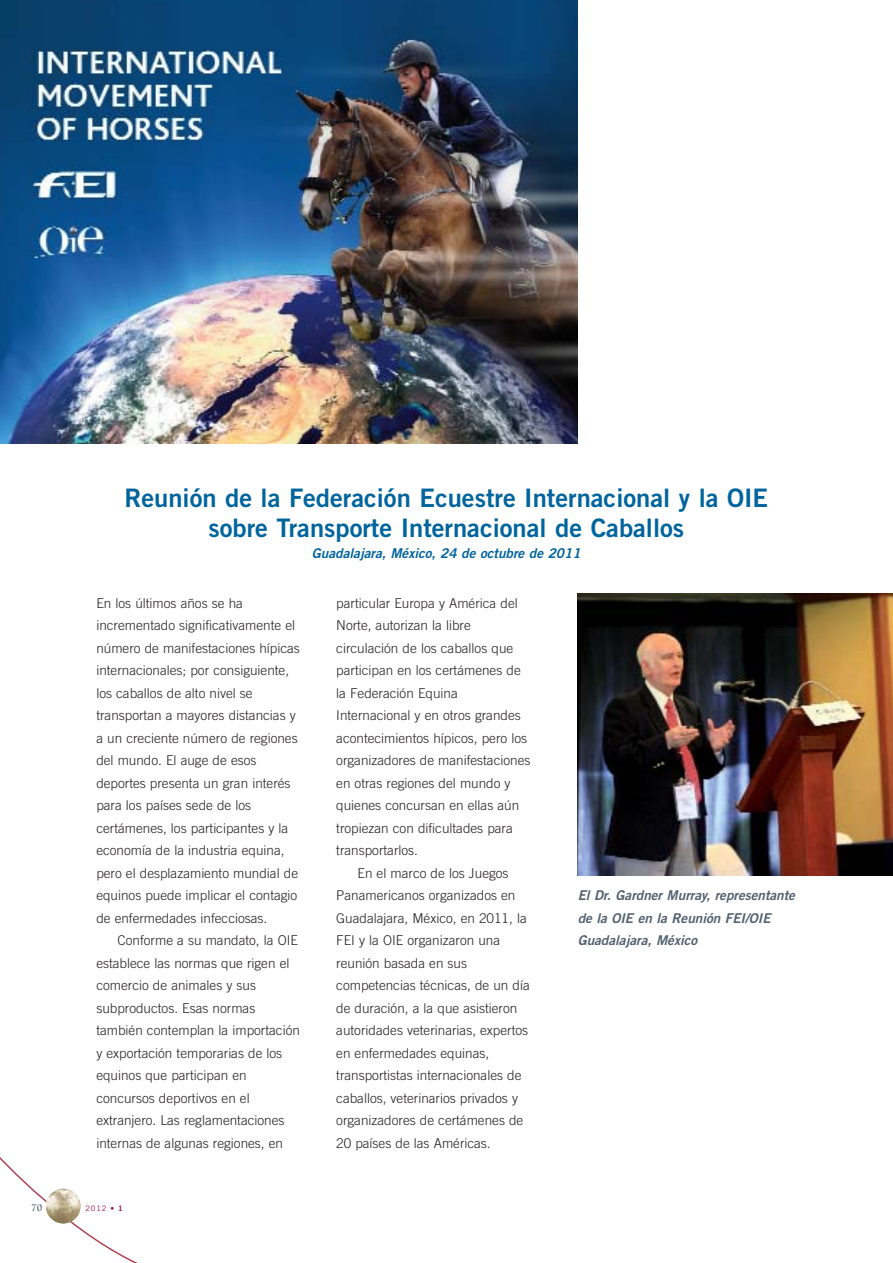
<style>
.page{position:relative;width:893px;height:1263px;background:#fff}
.page>*{position:absolute;margin:0;border:0;box-sizing:border-box;transform-origin:0 0}
.t1{font:25.5px/30px "Trade Gothic LT Std Bd 2";color:#00649d;text-align:center}
.t2{font:300 13.5px/22.5px "Trade Gothic LT Std";color:#231f20}
.t3{font:13.5px/22.5px "Trade Gothic LT Std Bd 2 Obl";color:#53616f}
.t4{font:13.5px "Trade Gothic LT Std Bd 2 Obl";color:#00649d}
.t5{font:700 10.5px "Berkeley";color:#53616f}
.t6{font:7.5px "Trade Gothic LT Std";color:#9d053b}
.s1{font-weight:300}
.s2{font-family:"Trade Gothic LT Std Bd 2"}
</style>
<div class="page">
<svg style="left:0;top:1157px;width:138px;height:106px"></svg>
<img style="left:46px;top:1189px;width:35px;height:34px;border-radius:50%">
<img style="left:46px;top:1189px;width:34px;height:34px;border-radius:50%">
<img style="left:0;top:0;width:578px;height:444px">
<img style="left:578px;top:594px;width:314px;height:282px">
<h1 class="t1" style="left:124px;top:485px;width:645px">Reunión de la Federación Ecuestre Internacional y la OIE sobre Transporte Internacional de Caballos</h1>
<p class="t4" style="left:312px;top:548px;width:270px">Guadalajara, México, 24 de octubre de 2011</p>
<p class="t2" style="left:96px;top:593px;width:205px">En los últimos años se ha incrementado significativamente el número de manifestaciones hípicas internacionales; por consiguiente, los caballos de alto nivel se transportan a mayores distancias y a un creciente número de regiones del mundo. El auge de esos deportes presenta un gran interés para los países sede de los certámenes, los participantes y la economía de la industria equina, pero el desplazamiento mundial de equinos puede implicar el contagio de enfermedades infecciosas.</p>
<p class="t2" style="left:96px;top:930px;width:205px;text-indent:21px">Conforme a su mandato, la OIE establece las normas que rigen el comercio de animales y sus subproductos. Esas normas también contemplan la importación y exportación temporarias de los equinos que participan en concursos deportivos en el extranjero. Las reglamentaciones internas de algunas regiones, en</p>
<p class="t5" style="left:31px;top:1203px;width:13px">70</p>
<p class="t6" style="left:85px;top:1206px;width:39px">2012 <span class="s1">•</span> <span class="s2">1</span></p>
<p class="t2" style="left:336px;top:593px;width:183px">particular Europa y América del</p>
<p class="t2" style="left:336px;top:615px;width:136px">Norte, autorizan la libre</p>
<p class="t2" style="left:336px;top:638px;width:178px">circulación de los caballos que</p>
<p class="t2" style="left:336px;top:660px;width:186px">participan en los certámenes de</p>
<p class="t2" style="left:336px;top:683px;width:123px">la Federación Equina</p>
<p class="t2" style="left:336px;top:705px;width:186px">Internacional y en otros grandes</p>
<p class="t2" style="left:336px;top:728px;width:192px">acontecimientos hípicos, pero los</p>
<p class="t2" style="left:336px;top:750px;width:196px">organizadores de manifestaciones</p>
<p class="t2" style="left:336px;top:773px;width:176px">en otras regiones del mundo y</p>
<p class="t2" style="left:336px;top:795px;width:184px">quienes concursan en ellas aún</p>
<p class="t2" style="left:336px;top:818px;width:178px">tropiezan con dificultades para</p>
<p class="t2" style="left:336px;top:840px;width:83px">transportarlos.</p>
<p class="t2" style="left:357px;top:863px;width:153px">En el marco de los Juegos</p>
<p class="t2" style="left:336px;top:885px;width:181px">Panamericanos organizados en</p>
<p class="t2" style="left:336px;top:908px;width:192px">Guadalajara, México, en 2011, la</p>
<p class="t2" style="left:336px;top:930px;width:165px">FEI y la OIE organizaron una</p>
<p class="t2" style="left:336px;top:953px;width:132px">reunión basada en sus</p>
<p class="t2" style="left:336px;top:975px;width:195px">competencias técnicas, de un día</p>
<p class="t2" style="left:336px;top:998px;width:183px">de duración, a la que asistieron</p>
<p class="t2" style="left:336px;top:1020px;width:193px">autoridades veterinarias, expertos</p>
<p class="t2" style="left:336px;top:1043px;width:154px">en enfermedades equinas,</p>
<p class="t2" style="left:336px;top:1065px;width:187px">transportistas internacionales de</p>
<p class="t2" style="left:336px;top:1088px;width:183px">caballos, veterinarios privados y</p>
<p class="t2" style="left:336px;top:1110px;width:189px">organizadores de certámenes de</p>
<p class="t2" style="left:336px;top:1133px;width:156px">20 países de las Américas.</p>
<p class="t3" style="left:578px;top:885px;width:219px">El Dr. Gardner Murray, representante de la OIE en la Reunión FEI/OIE<br>Guadalajara, México</p>
</div>
